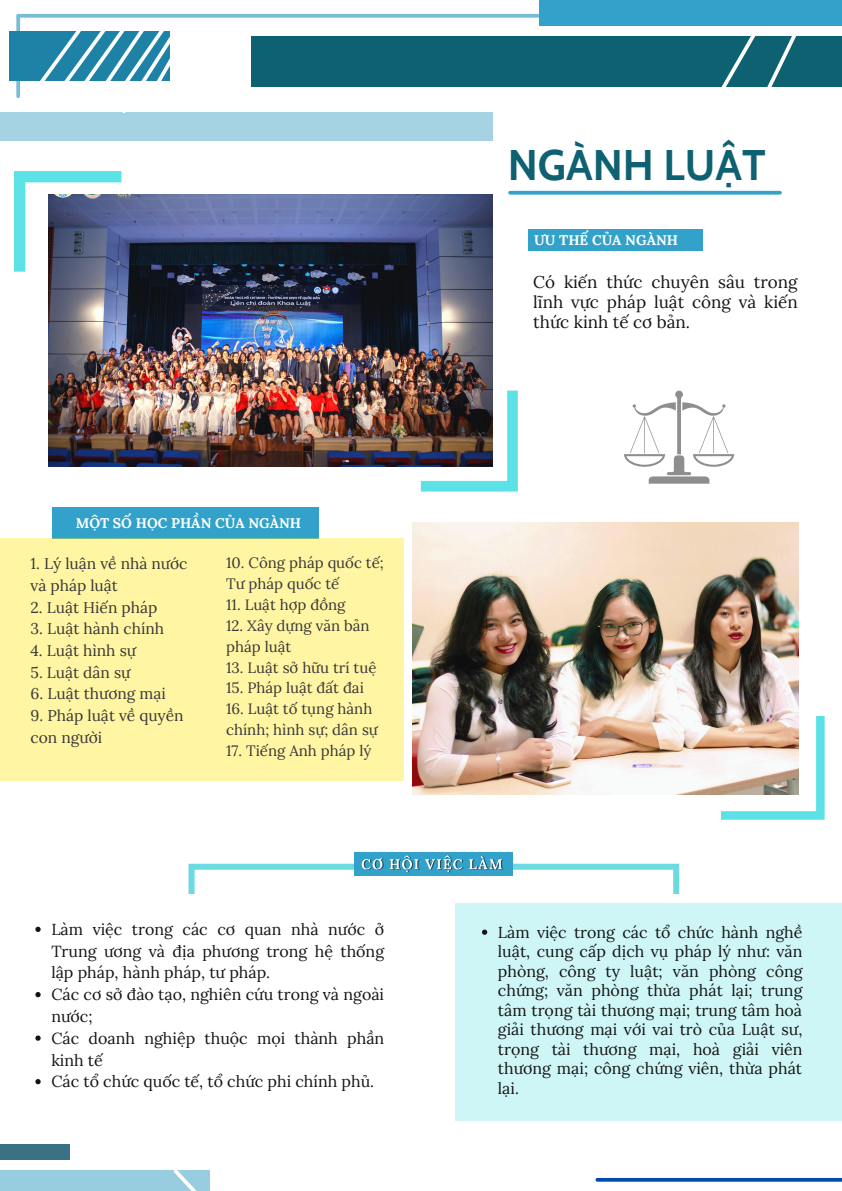
<style>
.page{position:relative;width:842px;height:1191px;background:#fff}
.page>*{position:absolute;margin:0;border:0;box-sizing:border-box;transform-origin:0 0}
.t1{font:700 42.6px "Cabin";color:#0e6171}
.t2{font:17.1px/20.2px "Lora";color:#141414;text-align:justify}
.t3{font:16px/19.5px "Lora";color:#141414;text-align:justify}
.t4{font:15.5px/21.7px "Lora";color:#373737}
.t5{font:15px/20.8px "Lora";color:#373737}
.t6{font:700 14px "Lora";color:#fff}
</style>
<div class="page">
<svg style="left:189px;top:863px;width:490px;height:31px"></svg>
<svg style="left:35px;top:926px;width:6px;height:5px"></svg>
<svg style="left:35px;top:992px;width:6px;height:5px"></svg>
<svg style="left:35px;top:1035px;width:6px;height:5px"></svg>
<svg style="left:35px;top:1079px;width:6px;height:5px"></svg>
<div style="left:455px;top:903px;width:387px;height:217px;background:#cff6f7"></div>
<div style="left:355px;top:852px;width:158px;height:23px;background:#32a2cb"></div>
<svg style="left:14px;top:171px;width:107px;height:100px"></svg>
<svg style="left:421px;top:390px;width:97px;height:101px"></svg>
<img style="left:48px;top:194px;width:445px;height:272px">
<svg style="left:595px;top:36px;width:57px;height:1px"></svg>
<div style="left:251px;top:37px;width:591px;height:49px;background:#0e6171"></div>
<svg style="left:716px;top:36px;width:85px;height:51px"></svg>
<div style="left:0;top:112px;width:493px;height:28px;background:#a6d3e4"></div>
<div style="left:528px;top:228px;width:174px;height:22px;background:#32a2cb"></div>
<hr style="left:510px;top:191px;width:270px;height:3px;background:#32a2cb">
<div style="left:52px;top:507px;width:267px;height:31px;background:#32a2cb"></div>
<img style="left:412px;top:522px;width:386px;height:272px">
<div style="left:0;top:538px;width:403px;height:242px;background:#fff5a3"></div>
<svg style="left:721px;top:716px;width:104px;height:103px"></svg>
<svg style="left:597px;top:1178px;width:245px;height:3px"></svg>
<div style="left:0;top:1144px;width:69px;height:15px;background:#397185"></div>
<div style="left:0;top:1169px;width:210px;height:21px;background:#98cddf"></div>
<svg style="left:170px;top:1169px;width:40px;height:21px"></svg>
<svg style="left:624px;top:390px;width:110px;height:93px"></svg>
<svg style="left:16px;top:16px;width:4px;height:80px"></svg>
<svg style="left:18px;top:14px;width:522px;height:4px;background:#82c1d8"></svg>
<div style="left:540px;top:0;width:302px;height:26px;background:#32a2cb"></div>
<div style="left:9px;top:31px;width:161px;height:50px;background:#1e82a6"></div>
<svg style="left:22px;top:15px;width:163px;height:98px"></svg>
<img style="left:362px;top:855px;width:142px;height:18px">
<svg style="left:482px;top:929px;width:5px;height:5px"></svg>
<p class="t6" style="left:76px;top:514px;width:227px">MỘT SỐ HỌC PHẦN CỦA NGÀNH</p>
<p class="t4" style="left:31px;top:552px;width:158px">1. Lý luận về nhà nước và pháp luật</p>
<p class="t4" style="left:31px;top:596px;width:128px">2. Luật Hiến pháp</p>
<p class="t4" style="left:31px;top:617px;width:135px">3. Luật hành chính</p>
<p class="t4" style="left:31px;top:639px;width:107px">4. Luật hình sự</p>
<p class="t4" style="left:31px;top:661px;width:101px">5. Luật dân sự</p>
<p class="t4" style="left:31px;top:682px;width:137px">6. Luật thương mại</p>
<p class="t4" style="left:31px;top:704px;width:155px">9. Pháp luật về quyền con người</p>
<p class="t5" style="left:226px;top:552px;width:159px">10. Công pháp quốc tế;<br>Tư pháp quốc tế</p>
<p class="t5" style="left:226px;top:594px;width:121px">11. Luật hợp đồng</p>
<p class="t5" style="left:226px;top:615px;width:145px">12. Xây dựng văn bản pháp luật</p>
<p class="t5" style="left:226px;top:656px;width:152px">13. Luật sở hữu trí tuệ</p>
<p class="t5" style="left:226px;top:677px;width:139px">15. Pháp luật đất đai</p>
<p class="t5" style="left:226px;top:698px;width:153px">16. Luật tố tụng hành chính; hình sự; dân sự</p>
<p class="t5" style="left:226px;top:740px;width:147px">17. Tiếng Anh pháp lý</p>
<p class="t3" style="left:51px;top:918px;width:334px;line-height:21.7px">Làm việc trong các cơ quan nhà nước ở Trung ương và địa phương trong hệ thống lập pháp, hành pháp, tư pháp.</p>
<p class="t3" style="left:51px;top:983px;width:334px;line-height:21.7px">Các cơ sở đào tạo, nghiên cứu trong và ngoài nước;</p>
<p class="t3" style="left:51px;top:1026px;width:334px;line-height:21.7px">Các doanh nghiệp thuộc mọi thành phần kinh tế</p>
<p class="t3" style="left:51px;top:1071px;width:324px">Các tổ chức quốc tế, tổ chức phi chính phủ.</p>
<p class="t1" style="left:508px;top:138px;width:259px">NGÀNH LUẬT</p>
<p class="t6" style="left:534px;top:231px;width:145px">ƯU THẾ CỦA NGÀNH</p>
<p class="t2" style="left:533px;top:271px;width:266px">Có kiến thức chuyên sâu trong lĩnh vực pháp luật công và kiến thức kinh tế cơ bản.</p>
<p class="t3" style="left:498px;top:922px;width:306px">Làm việc trong các tổ chức hành nghề luật, cung cấp dịch vụ pháp lý như: văn phòng, công ty luật; văn phòng công chứng; văn phòng thừa phát lại; trung tâm trọng tài thương mại; trung tâm hoà giải thương mại với vai trò của Luật sư, trọng tài thương mại, hoà giải viên thương mại; công chứng viên, thừa phát lại.</p>
</div>
